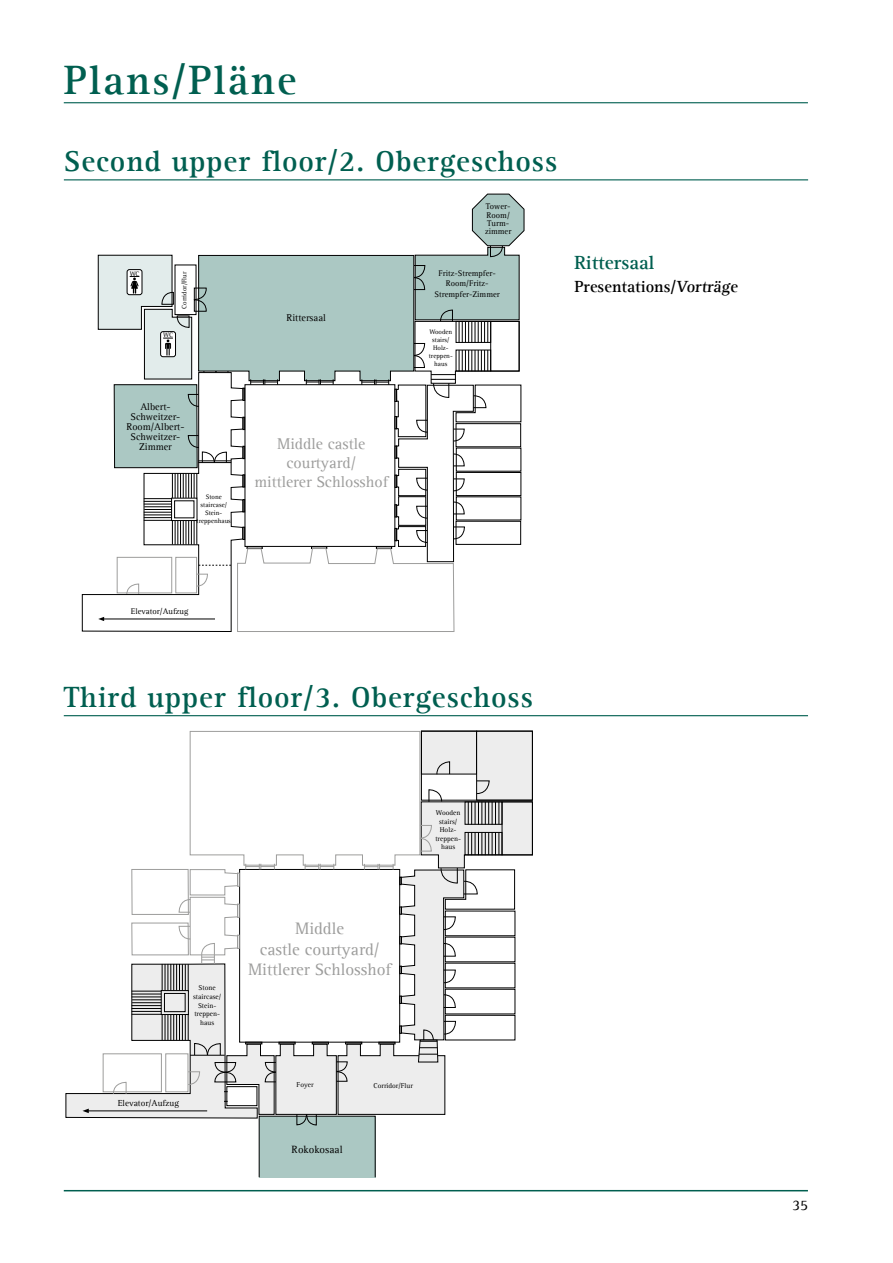
<style>
.page{position:relative;width:893px;height:1263px;background:#fff}
.page>*{position:absolute;margin:0;border:0;box-sizing:border-box;transform-origin:0 0}
.t1{font:700 42px "Agfa Rotis Serif";letter-spacing:.05em;color:#005f50}
.t2{font:700 30px "Agfa Rotis Serif";letter-spacing:.03em;color:#005f50}
.t3{font:700 19.5px "Agfa Rotis Serif";color:#005f50}
.t4{font:17.1px/20.4px "Agfa Rotis Serif";color:#9d9d9c;text-align:center}
.t5{font:700 16.5px "Agfa Rotis Serif";color:#000}
.t6{font:15.9px/19.2px "Agfa Rotis Serif";color:#9d9d9c;text-align:center}
.t7{font:15px "Agfa Rotis Serif";color:#000}
.t8{font:10.8px "Agfa Rotis Serif";color:#000}
.t9{font:10.05px/10.1px "Agfa Rotis Serif";color:#000;text-align:center}
.t10{font:9px "Agfa Rotis Serif";color:#000}
.t11{font:8.4px/8.4px "Agfa Rotis Serif";color:#000}
.t12{font:7.2px/8.6px "Agfa Rotis Serif";color:#000;text-align:center}
.t13{font:6.75px/8.1px "Agfa Rotis Serif";color:#000;text-align:center}
</style>
<div class="page">
<hr style="left:64px;top:1190px;width:744px;height:1px;background:#005f50">
<hr style="left:64px;top:102px;width:744px;height:1px;background:#005f50">
<svg style="left:82px;top:193px;width:442px;height:439px"></svg>
<hr style="left:64px;top:179px;width:744px;height:1px;background:#005f50">
<hr style="left:64px;top:715px;width:744px;height:1px;background:#005f50">
<div style="left:259px;top:1116px;width:116px;height:61px;background:#abc8c3"></div>
<svg style="left:65px;top:731px;width:468px;height:394px"></svg>
<h1 class="t1" style="left:64px;top:54px;width:234px">Plans/Pläne</h1>
<h2 class="t2" style="left:64px;top:143px;width:495px">Second upper floor/2. Obergeschoss</h2>
<p class="t11" style="left:485px;top:202px;width:28px">Tower-<br>Room/<br>Turm&shy;zimmer</p>
<p class="t13" style="left:130px;top:269px;width:11px">WC</p>
<p class="t13" style="left:180px;top:309px;width:38px;rotate:-90deg">Corridor/Flur</p>
<p class="t11" style="left:435px;top:269px;width:67px;line-height:10.1px;text-align:center">Fritz-Strempfer-<br>Room/Fritz-<br>Strempfer-Zimmer</p>
<h3 class="t9" style="left:286px;top:313px;width:41px">Rittersaal</h3>
<p class="t13" style="left:163px;top:331px;width:11px">WC</p>
<p class="t13" style="left:429px;top:328px;width:25px">Wooden stairs/<br>Holz&shy;treppen&shy;haus</p>
<h3 class="t9" style="left:126px;top:401px;width:60px">Albert-<br>Schweitzer-<br>Room/Albert-<br>Schweitzer-<br>Zimmer</h3>
<h3 class="t6" style="left:254px;top:434px;width:135px">Middle castle courtyard/<br>mittlerer Schlosshof</h3>
<p class="t13" style="left:197px;top:493px;width:36px">Stone staircase/<br>Stein&shy;treppenhaus</p>
<h3 class="t3" style="left:574px;top:251px;width:81px">Rittersaal</h3>
<h3 class="t5" style="left:574px;top:276px;width:167px">Presentations/Vorträge</h3>
<p class="t11" style="left:131px;top:608px;width:59px">Elevator/Aufzug</p>
<h2 class="t2" style="left:64px;top:678px;width:471px">Third upper floor/3. Obergeschoss</h2>
<p class="t12" style="left:435px;top:808px;width:27px">Wooden stairs/<br>Holz&shy;treppen&shy;haus</p>
<p class="t12" style="left:193px;top:984px;width:30px">Stone staircase/<br>Stein&shy;treppen&shy;haus</p>
<p class="t10" style="left:118px;top:1098px;width:63px">Elevator/Aufzug</p>
<h3 class="t4" style="left:248px;top:918px;width:145px">Middle<br>castle courtyard/<br>Mittlerer Schlosshof</h3>
<p class="t12" style="left:297px;top:1081px;width:18px">Foyer</p>
<p class="t12" style="left:374px;top:1081px;width:41px">Corridor/Flur</p>
<h3 class="t8" style="left:292px;top:1143px;width:53px">Rokokosaal</h3>
<h3 class="t7" style="left:792px;top:1195px;width:17px">35</h3>
</div>
